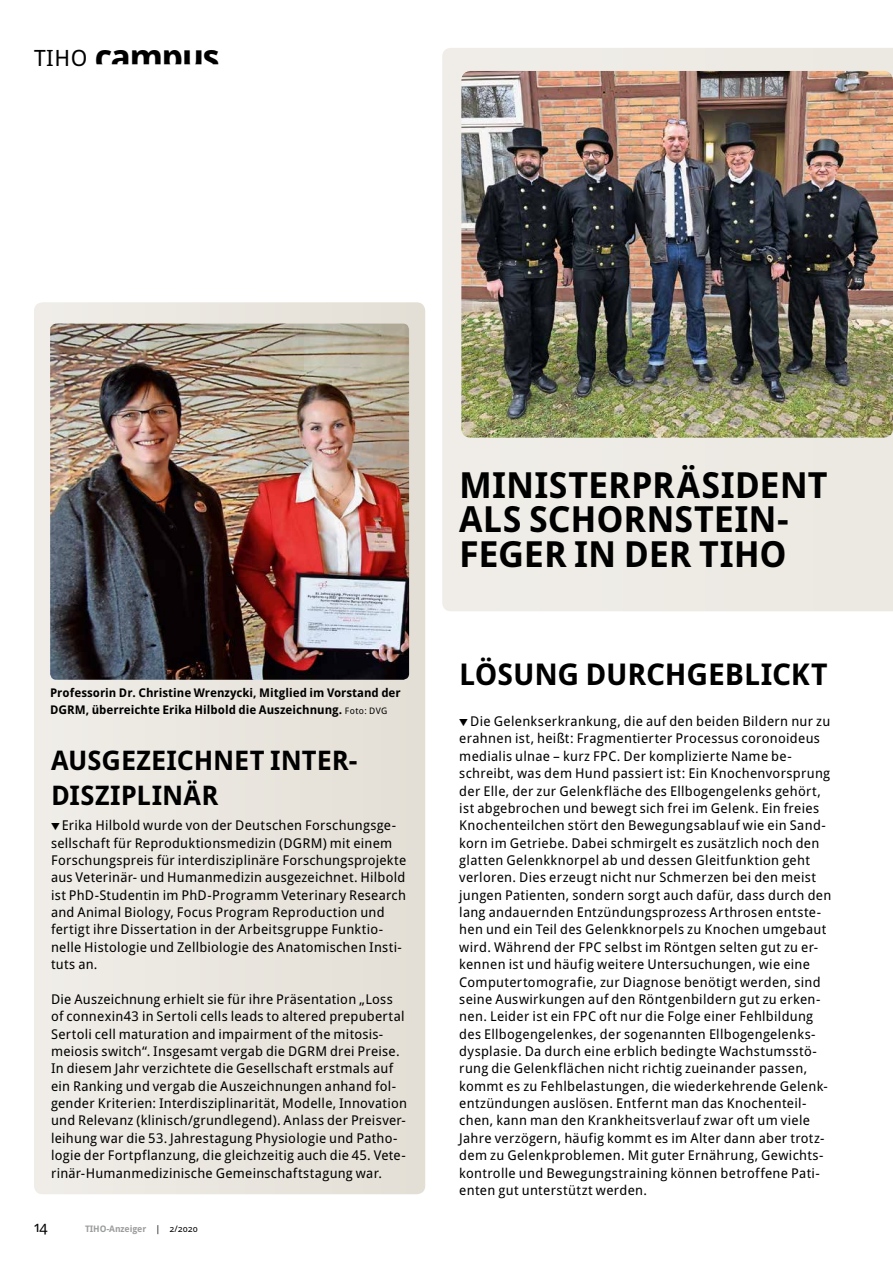
<style>
.page{position:relative;width:893px;height:1263px;background:#fff}
.page>*{position:absolute;margin:0;border:0;box-sizing:border-box;transform-origin:0 0}
.t1{font:700 36px/34.5px "Droid Sans Pro";color:#000}
.t2{font:700 30px "Droid Sans Pro";letter-spacing:-.005em;color:#000}
.t3{font:700 27px/34.5px "Droid Sans Pro";color:#000}
.t4{font:15px "Droid Sans Pro";color:#000}
.t5{font:13.5px/17.4px "Droid Sans Pro";letter-spacing:.02em;color:#000}
.t6{font:700 12px/16.5px "Droid Sans Pro";color:#000}
.t7{font:700 9px "Droid Sans Pro";letter-spacing:-.01em;color:#9c9d9d}
.s1{font-weight:400;font-size:22.5px}
.s2{font-weight:400;font-size:9px}
.s3{font-weight:400;color:#000}
</style>
<div class="page">
<div style="left:442px;top:48px;width:451px;height:563px;background:#eeebe6"></div>
<img style="left:461px;top:71px;width:432px;height:367px">
<svg style="left:34px;top:302px;width:391px;height:892px;background:#e9e6de"></svg>
<img style="left:50px;top:324px;width:359px;height:356px">
<svg style="left:51px;top:823px;width:9px;height:7px"></svg>
<h1 class="t1" style="left:34px;top:39px;width:187px"><span class="s1">TIHO</span> campus</h1>
<p class="t6" style="left:50px;top:684px;width:352px">Professorin Dr. Christine Wrenzycki, Mitglied im Vorstand der<br>DGRM, überreichte Erika Hilbold die Auszeichnung. <span class="s2">Foto: DVG</span></p>
<h3 class="t3" style="left:51px;top:742px;width:308px">AUSGEZEICHNET INTER-<br>DISZIPLINÄR</h3>
<p class="t5" style="left:51px;top:816px;width:357px;text-indent:11px">Erika Hilbold wurde von der Deutschen Forschungsge&shy;sellschaft für Reproduktionsmedizin (DGRM) mit einem Forschungspreis für interdisziplinäre Forschungsprojekte aus Veterinär- und Humanmedizin ausgezeichnet. Hilbold ist PhD-Studentin im PhD-Programm Veterinary Research and Animal Biology, Focus Program Reproduction und fertigt ihre Dissertation in der Arbeitsgruppe Funktio&shy;nelle Histologie und Zellbiologie des Anatomischen Insti&shy;tuts an.</p>
<p class="t5" style="left:51px;top:990px;width:357px">Die Auszeichnung erhielt sie für ihre Präsentation „Loss of connexin43 in Sertoli cells leads to altered prepubertal Sertoli cell maturation and impairment of the mitosis&shy;meiosis switch“. Insgesamt vergab die DGRM drei Preise.<br>In diesem Jahr verzichtete die Gesellschaft erstmals auf ein Ranking und vergab die Auszeichnungen anhand fol&shy;gender Kriterien: Interdisziplinarität, Modelle, Innovation und Relevanz (klinisch/grundlegend). Anlass der Preisver&shy;leihung war die 53. Jahrestagung Physiologie und Patho&shy;logie der Fortpflanzung, die gleichzeitig auch die 45. Vete&shy;rinär-Humanmedizinische Gemeinschaftstagung war.</p>
<p class="t4" style="left:34px;top:1216px;width:15px">14</p>
<p class="t7" style="left:85px;top:1222px;width:114px">TIHO-Anzeiger <span class="s3">| 2/2020</span></p>
<h1 class="t1" style="left:459px;top:467px;width:370px">MINISTERPRÄSIDENT<br>ALS SCHORNSTEIN-<br>FEGER IN DER TIHO</h1>
<h2 class="t2" style="left:459px;top:653px;width:370px">LÖSUNG DURCHGEBLICKT</h2>
<p class="t5" style="left:459px;top:712px;width:374px;text-indent:11px">Die Gelenkserkrankung, die auf den beiden Bildern nur zu erahnen ist, heißt: Fragmentierter Processus coronoideus medialis ulnae – kurz FPC. Der komplizierte Name be&shy;schreibt, was dem Hund passiert ist: Ein Knochenvorsprung der Elle, der zur Gelenkfläche des Ellbogengelenks gehört, ist abgebrochen und bewegt sich frei im Gelenk. Ein freies Knochenteilchen stört den Bewegungsablauf wie ein Sand&shy;korn im Getriebe. Dabei schmirgelt es zusätzlich noch den glatten Gelenkknorpel ab und dessen Gleitfunktion geht verloren. Dies erzeugt nicht nur Schmerzen bei den meist jungen Patienten, sondern sorgt auch dafür, dass durch den lang andauernden Entzündungsprozess Arthrosen entste&shy;hen und ein Teil des Gelenkknorpels zu Knochen umgebaut wird. Während der FPC selbst im Röntgen selten gut zu er&shy;kennen ist und häufig weitere Untersuchungen, wie eine Computertomografie, zur Diagnose benötigt werden, sind seine Auswirkungen auf den Röntgenbildern gut zu erken&shy;nen. Leider ist ein FPC oft nur die Folge einer Fehlbildung des Ellbogengelenkes, der sogenannten Ellbogengelenks&shy;dysplasie. Da durch eine erblich bedingte Wachstumsstö&shy;rung die Gelenkflächen nicht richtig zueinander passen, kommt es zu Fehlbelastungen, die wiederkehrende Gelenk&shy;entzündungen auslösen. Entfernt man das Knochenteil&shy;chen, kann man den Krankheitsverlauf zwar oft um viele Jahre verzögern, häufig kommt es im Alter dann aber trotz&shy;dem zu Gelenkproblemen. Mit guter Ernährung, Gewichts&shy;kontrolle und Bewegungstraining können betroffene Pati&shy;enten gut unterstützt werden.</p>
</div>
